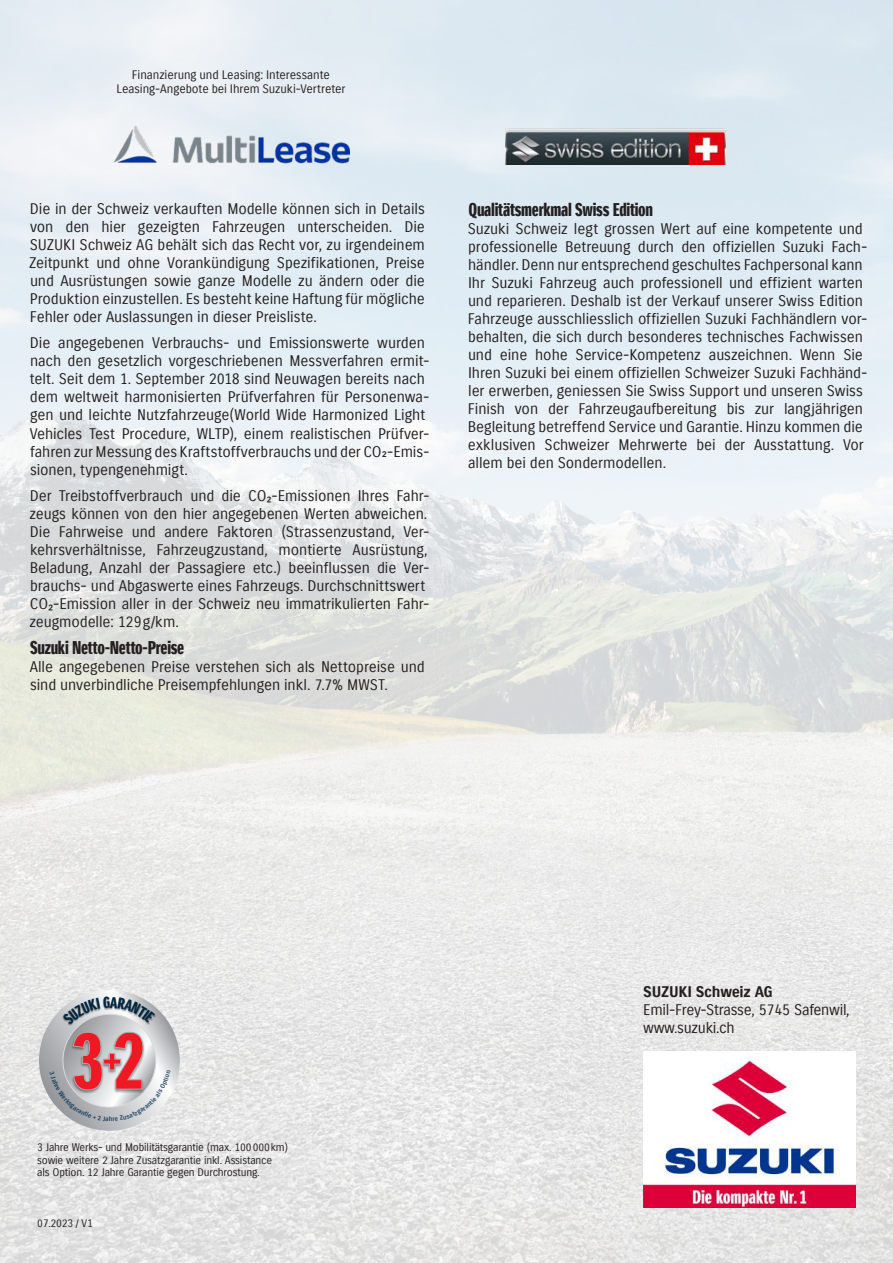
<style>
.page{position:relative;width:893px;height:1263px;background:#fff}
.page>*{position:absolute;margin:0;border:0;box-sizing:border-box;transform-origin:0 0}
.t1{font:80.1px "Suzuki PRO Headline";color:#ef1923}
.t2{font:41.55px "Suzuki PRO Bold";color:#ef1923}
.t3{font:18px "Suzuki PRO Headline";letter-spacing:-.015em;color:#241f1f}
.t4{font:15px/18px "Suzuki PRO Regular";letter-spacing:-.005em;color:#241f1f}
.t5{font:15px "Suzuki PRO Bold";letter-spacing:-.02em;color:#241f1f}
.t6{font:12px/14.4px "Suzuki PRO Regular";letter-spacing:-.005em;color:#241f1f;text-align:center}
.t7{font:10.8px/12.9px "Suzuki PRO Regular";letter-spacing:-.02em;color:#241f1f}
.s1{font-family:"Suzuki PRO Headline";font-size:80.1px}
</style>
<div class="page">
<img style="left:0;top:0;width:893px;height:1263px">
<img style="left:643px;top:1051px;width:212px;height:156px">
<img style="left:505px;top:125px;width:220px;height:39px">
<svg style="left:39px;top:990px;width:141px;height:141px;background:#b8babc"></svg>
<img style="left:52px;top:994px;width:117px;height:38px">
<img style="left:115px;top:124px;width:234px;height:40px">
<svg style="left:62px;top:997px;width:93px;height:28px;background:#c0c0c2"></svg>
<svg style="left:50px;top:1032px;width:120px;height:89px;background:#b9b9bc"></svg>
<p class="t6" style="left:116px;top:67px;width:231px">Finanzierung und Leasing: Interessante<br>Leasing-Angebote bei Ihrem Suzuki-Vertreter</p>
<p class="t4" style="left:29px;top:200px;width:397px;text-align:justify">Die in der Schweiz verkauften Modelle können sich in Details von den hier gezeigten Fahrzeugen unterscheiden. Die SUZUKI Schweiz AG behält sich das Recht vor, zu irgendeinem Zeitpunkt und ohne Vorankündigung Spezifikationen, Preise und Ausrüstungen sowie ganze Modelle zu ändern oder die Produktion einzustellen. Es besteht keine Haftung für mögliche Fehler oder Auslassungen in dieser Preisliste.</p>
<p class="t4" style="left:30px;top:334px;width:401px">Die angegebenen Verbrauchs- und Emissionswerte wurden nach den gesetzlich vorgeschriebenen Messverfahren ermit&shy;telt. Seit dem 1. September 2018 sind Neuwagen bereits nach dem weltweit harmonisierten Prüfverfahren für Personenwa&shy;gen und leichte Nutzfahrzeuge(World Wide Harmonized Light Vehicles Test Procedure, WLTP), einem realistischen Prüfver&shy;fahren zur Messung des Kraftstoffverbrauchs und der CO2-Emis&shy;sionen, typengenehmigt.</p>
<p class="t4" style="left:29px;top:487px;width:401px">Der Treibstoffverbrauch und die CO₂-Emissionen Ihres Fahr&shy;zeugs können von den hier angegebenen Werten abweichen.<br>Die Fahrweise und andere Faktoren (Strassenzustand, Ver&shy;kehrsverhältnisse, Fahrzeugzustand, montierte Ausrüstung, Beladung, Anzahl der Passagiere etc.) beeinflussen die Ver&shy;brauchs- und Abgaswerte eines Fahrzeugs. Durchschnittswert CO₂-Emission aller in der Schweiz neu immatrikulierten Fahr&shy;zeugmodelle: 129g/km.</p>
<p class="t3" style="left:30px;top:636px;width:156px">Suzuki Netto-Netto-Preise</p>
<p class="t4" style="left:30px;top:657px;width:397px">Alle angegebenen Preise verstehen sich als Nettopreise und sind unverbindliche Preisempfehlungen inkl. 7.7% MWST.</p>
<p class="t3" style="left:468px;top:199px;width:186px">Qualitätsmerkmal Swiss Edition</p>
<p class="t4" style="left:468px;top:220px;width:401px">Suzuki Schweiz legt grossen Wert auf eine kompetente und professionelle Betreuung durch den offiziellen Suzuki Fach&shy;händler. Denn nur entsprechend geschultes Fachpersonal kann Ihr Suzuki Fahrzeug auch professionell und effizient warten und reparieren. Deshalb ist der Verkauf unserer Swiss Edition Fahrzeuge ausschliesslich offiziellen Suzuki Fachhändlern vor&shy;behalten, die sich durch besonderes technisches Fachwissen und eine hohe Service-Kompetenz auszeichnen. Wenn Sie Ihren Suzuki bei einem offiziellen Schweizer Suzuki Fachhänd&shy;ler erwerben, geniessen Sie Swiss Support und unseren Swiss Finish von der Fahrzeugaufbereitung bis zur langjährigen Begleitung betreffend Service und Garantie. Hinzu kommen die exklusiven Schweizer Mehrwerte bei der Ausstattung. Vor allem bei den Sondermodellen.</p>
<h1 class="t1" style="left:71px;top:1012px;width:35px">3</h1>
<h2 class="t2" style="left:101px;top:1035px;width:46px">+<span class="s1">2</span></h2>
<p class="t7" style="left:37px;top:1140px;width:253px">3 Jahre Werks- und Mobilitätsgarantie (max. 100000km) sowie weitere 2 Jahre Zusatzgarantie inkl. Assistance<br>als Option. 12 Jahre Garantie gegen Durchrostung.</p>
<p class="t7" style="left:37px;top:1217px;width:57px">07.2023 / V1</p>
<p class="t5" style="left:643px;top:982px;width:131px">SUZUKI Schweiz AG</p>
<p class="t4" style="left:643px;top:1000px;width:208px">Emil-Frey-Strasse, 5745 Safenwil, www.suzuki.ch</p>
</div>
